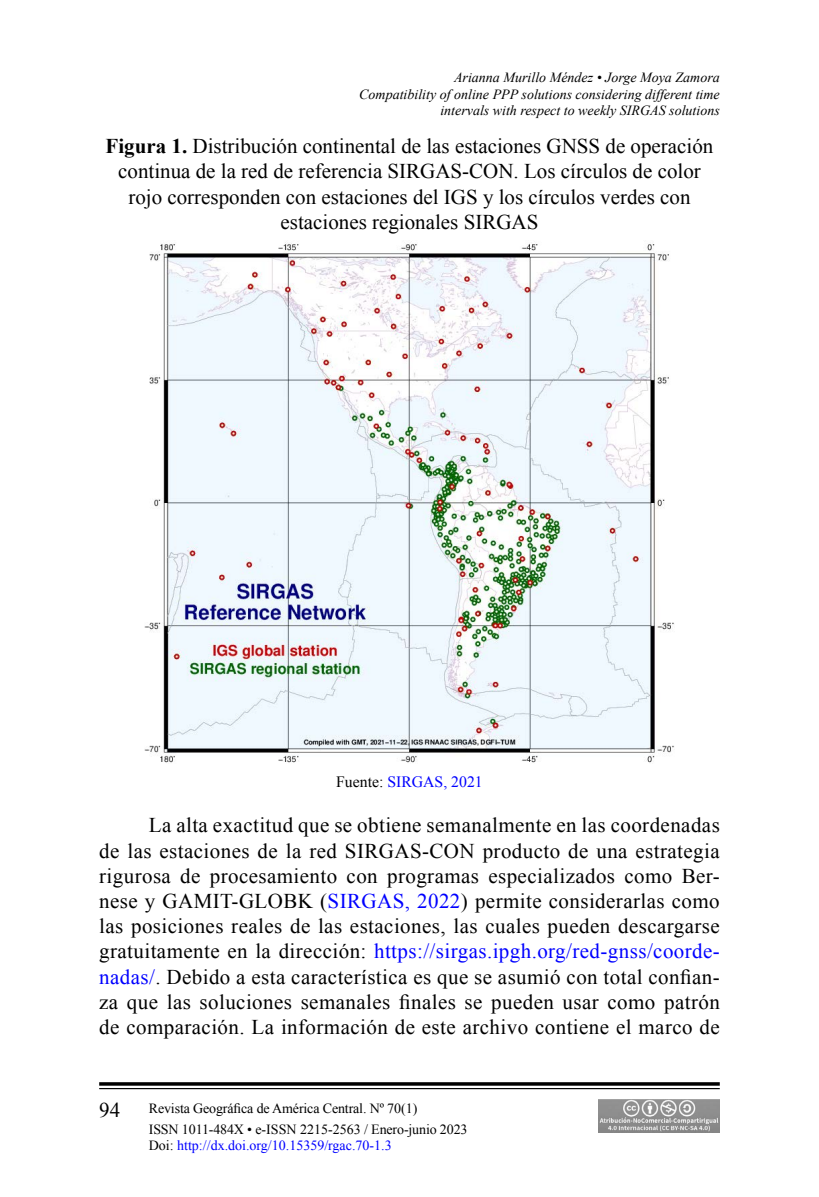
<style>
.page{position:relative;width:819px;height:1197px;background:#fff}
.page>*{position:absolute;margin:0;border:0;box-sizing:border-box;transform-origin:0 0}
.t1{font:21px/25.2px "Times New Roman";color:#000;text-align:center}
.t2{font:15.75px "Times New Roman";color:#00f}
.t3{font:italic 14px/16.8px "Times New Roman";color:#000;text-align:right}
.t4{font:14px/21px "Times New Roman";letter-spacing:-.01em;color:#000}
.t5{font:14px "Times New Roman";color:#00f}
.s1{font-weight:700}
.s2{color:#000}
.s3{color:#00f}
</style>
<div class="page">
<svg style="left:99px;top:1082px;width:621px;height:4px;background:#1f1f1f"></svg>
<hr style="left:99px;top:1088px;width:621px;height:1px;background:#000">
<img style="left:599px;top:1099px;width:121px;height:34px">
<img style="left:144px;top:242px;width:530px;height:521px">
<p class="t3" style="left:359px;top:68px;width:362px">Arianna Murillo Méndez • Jorge Moya Zamora<br>Compatibility of online PPP solutions considering different time intervals with respect to weekly SIRGAS solutions</p>
<p class="t1" style="left:106px;top:133px;width:609px"><span class="s1">Figura 1.</span> Distribución continental de las estaciones GNSS de operación continua de la red de referencia SIRGAS-CON. Los círculos de color rojo corresponden con estaciones del IGS y los círculos verdes con estaciones regionales SIRGAS</p>
<p class="t2" style="left:336px;top:772px;width:148px"><span class="s2">Fuente:</span> SIRGAS, 2021</p>
<p class="t1" style="left:99px;top:813px;width:622px;text-align:justify;text-indent:50px">La alta exactitud que se obtiene semanalmente en las coordenadas de las estaciones de la red SIRGAS-CON producto de una estrategia rigurosa de procesamiento con programas especializados como Ber&shy;nese y GAMIT-GLOBK (<span class="s3">SIRGAS, 2022</span>) permite considerarlas como las posiciones reales de las estaciones, las cuales pueden descargarse gratuitamente en la dirección: <span class="s3">https://sirgas.ipgh.org/red-gnss/coorde&shy;nadas/</span>. Debido a esta característica es que se asumió con total confian&shy;za que las soluciones semanales finales se pueden usar como patrón de comparación. La información de este archivo contiene el marco de</p>
<p class="t1" style="left:99px;top:1097px;width:22px">94</p>
<p class="t4" style="left:149px;top:1097px;width:320px">Revista Geográfica de América Central. Nº 70(1)<br>ISSN 1011-484X • e-ISSN 2215-2563 / Enero-junio 2023</p>
<p class="t5" style="left:149px;top:1136px;width:244px"><span class="s2">Doi:</span> http://dx.doi.org/10.15359/rgac.70-1.3</p>
</div>
